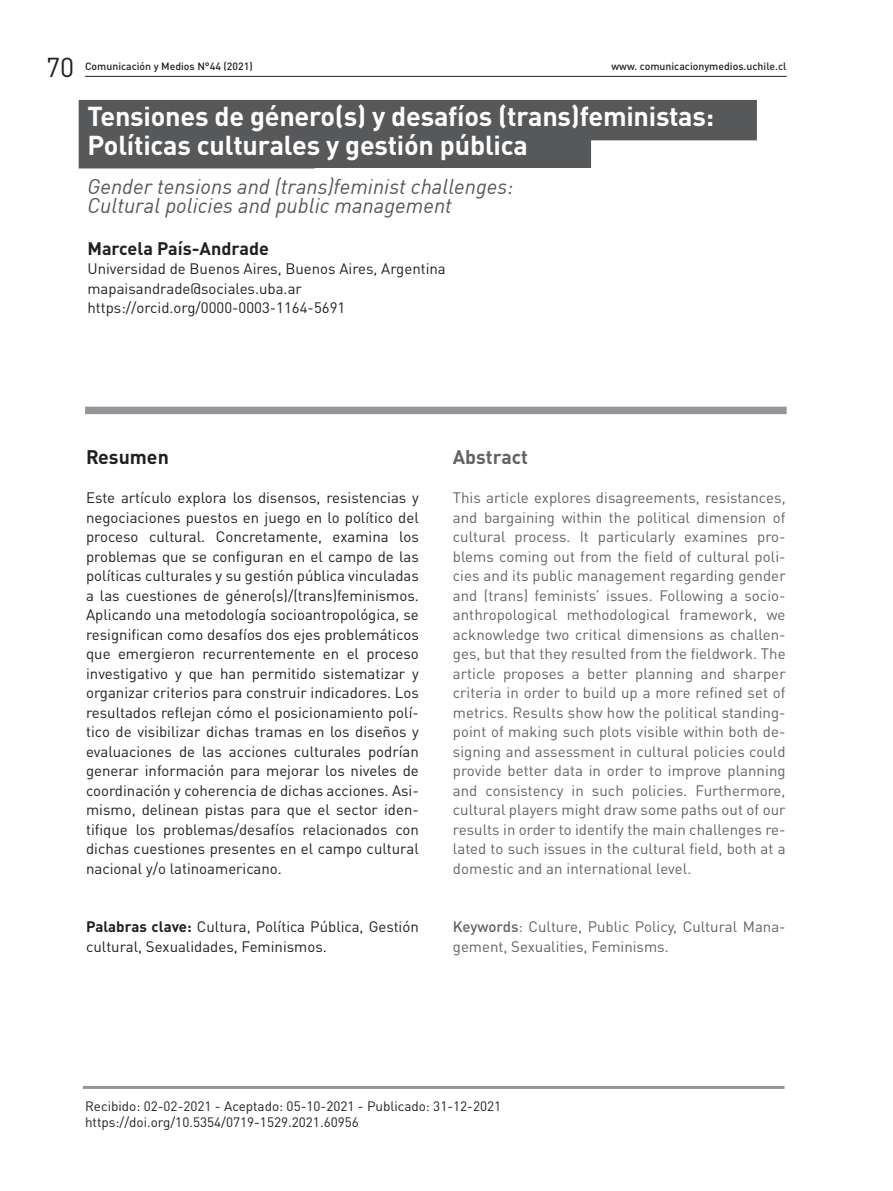
<style>
.page{position:relative;width:893px;height:1191px;background:#fff}
.page>*{position:absolute;margin:0;border:0;box-sizing:border-box;transform-origin:0 0}
.caja_textos{font:700 27px "DIN Pro";letter-spacing:-.01em;color:#fff}
.t1{font:27px "DIN Pro";color:#231f20}
.caja_textos-2{font:italic 21px "DIN";color:#57585a}
.NOTAS{font:700 19.5px "DIN Pro";color:#636366}
.NOTAS-2{font:700 19.5px "DIN Pro";color:#231f20}
.t2{font:700 18px "DIN Pro";color:#231f20}
.caja_textos-3{font:15px/19.5px "DIN Pro";color:#231f20;text-align:justify}
.caja_textos-4{font:15px/19.5px "DIN Pro";color:#636366;text-align:justify}
.caja_textos-5{font:13.5px "DIN Pro";color:#231f20}
.t3{font:500 10.5px "DIN Pro";color:#231f20}
.s1{font-weight:700}
.s2{font-weight:500}
</style>
<div class="page">
<hr style="left:85px;top:76px;width:702px;height:1px;background:#231f20">
<svg style="left:79px;top:100px;width:678px;height:68px;background:#67686a"></svg>
<div style="left:85px;top:407px;width:702px;height:7px;background:#939598"></div>
<hr style="left:83px;top:1086px;width:701px;height:3px;background:#939598">
<h1 class="t1" style="left:46px;top:48px;width:30px">70</h1>
<p class="t3" style="left:85px;top:58px;width:169px">Comunicación y Medios N°44 (2021)</p>
<p class="t3" style="left:611px;top:58px;width:177px">www. comunicacionymedios.uchile.cl</p>
<p class="caja_textos" style="left:87px;top:94px;width:628px">Tensiones de género(s) y desafíos (trans)feministas:</p>
<p class="caja_textos" style="left:87px;top:123px;width:442px">Políticas culturales y gestión pública</p>
<p class="caja_textos-2" style="left:87px;top:173px;width:427px">Gender tensions and (trans)feminist challenges:</p>
<p class="caja_textos-2" style="left:87px;top:193px;width:366px">Cultural policies and public management</p>
<p class="t2" style="left:87px;top:233px;width:183px">Marcela País-Andrade</p>
<p class="caja_textos-3" style="left:87px;top:258px;width:360px">Universidad de Buenos Aires, Buenos Aires, Argentina</p>
<p class="caja_textos-3" style="left:87px;top:278px;width:216px">mapaisandrade@sociales.uba.ar</p>
<p class="caja_textos-3" style="left:87px;top:297px;width:259px">https://orcid.org/0000-0003-1164-5691</p>
<p class="NOTAS-2" style="left:86px;top:441px;width:84px">Resumen</p>
<p class="caja_textos-3" style="left:86px;top:487px;width:334px">Este artículo explora los disensos, resistencias y negociaciones puestos en juego en lo político del proceso cultural. Concretamente, examina los problemas que se configuran en el campo de las políticas culturales y su gestión pública vinculadas a las cuestiones de género(s)/(trans)feminismos.<br>Aplicando una metodología socioantropológica, se resignifican como desafíos dos ejes problemáticos que emergieron recurrentemente en el proceso investigativo y que han permitido sistematizar y organizar criterios para construir indicadores. Los resultados reflejan cómo el posicionamiento polí&shy;tico de visibilizar dichas tramas en los diseños y evaluaciones de las acciones culturales podrían generar información para mejorar los niveles de coordinación y coherencia de dichas acciones. Asi&shy;mismo, delinean pistas para que el sector iden&shy;tifique los problemas/desafíos relacionados con dichas cuestiones presentes en el campo cultural nacional y/o latinoamericano.</p>
<p class="caja_textos-3" style="left:86px;top:916px;width:334px"><span class="s1">Palabras clave:</span> Cultura, Política Pública, Gestión cultural, Sexualidades, Feminismos.</p>
<p class="NOTAS" style="left:453px;top:441px;width:77px">Abstract</p>
<p class="caja_textos-4" style="left:453px;top:487px;width:334px">This article explores disagreements, resistances, and bargaining within the political dimension of cultural process. It particularly examines pro&shy;blems coming out from the field of cultural poli&shy;cies and its public management regarding gender and (trans) feminists’ issues. Following a socio&shy;anthropological methodological framework, we acknowledge two critical dimensions as challen&shy;ges, but that they resulted from the fieldwork. The article proposes a better planning and sharper criteria in order to build up a more refined set of metrics. Results show how the political standing&shy;point of making such plots visible within both de&shy;signing and assessment in cultural policies could provide better data in order to improve planning and consistency in such policies. Furthermore, cultural players might draw some paths out of our results in order to identify the main challenges re&shy;lated to such issues in the cultural field, both at a domestic and an international level.</p>
<p class="caja_textos-4" style="left:453px;top:916px;width:334px"><span class="s2">Keywords</span>: Culture, Public Policy, Cultural Mana&shy;gement, Sexualities, Feminisms.</p>
<p class="caja_textos-5" style="left:85px;top:1096px;width:418px">Recibido: 02-02-2021 - Aceptado: 05-10-2021 - Publicado: 31-12-2021</p>
<p class="caja_textos-5" style="left:85px;top:1113px;width:275px">https://doi.org/10.5354/0719-1529.2021.60956</p>
</div>
